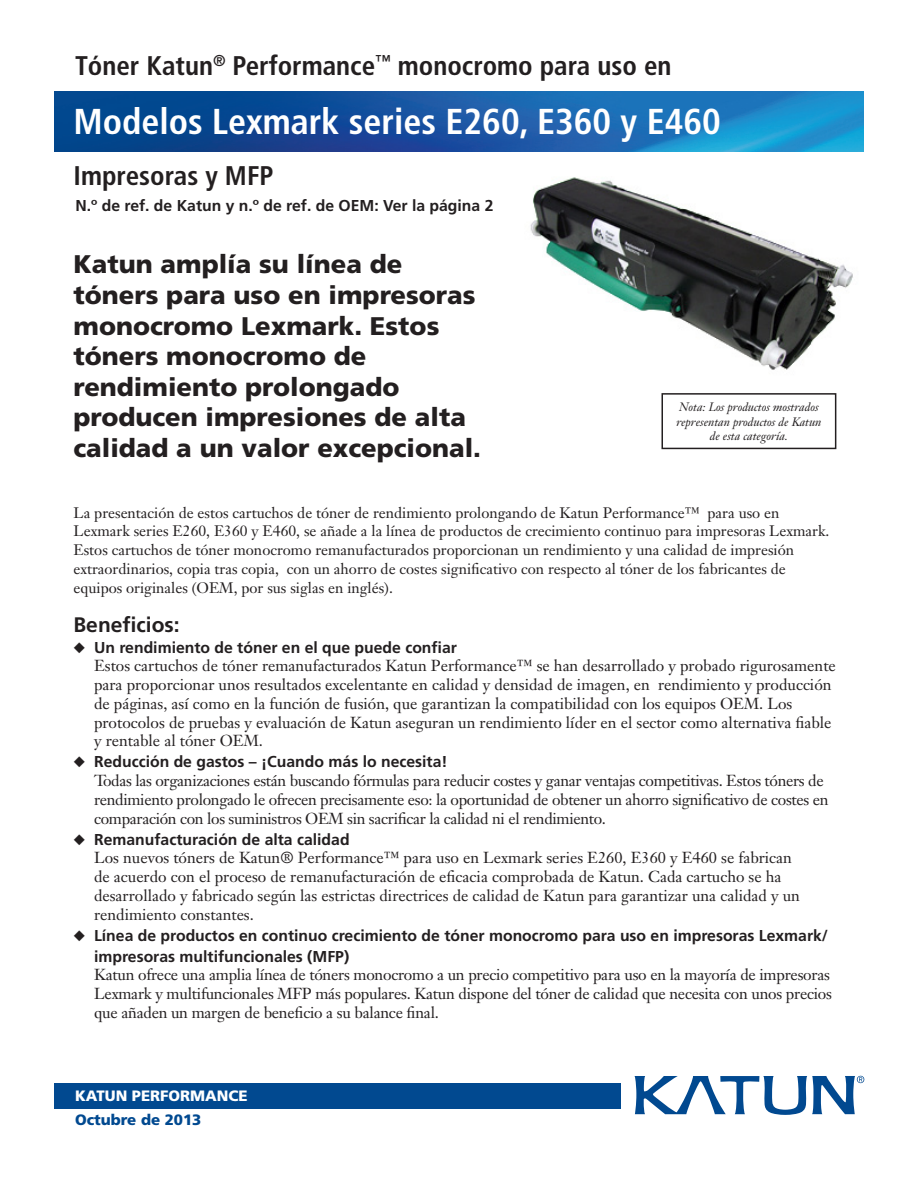
<style>
.page{position:relative;width:918px;height:1188px;background:#fff}
.page>*{position:absolute;margin:0;border:0;box-sizing:border-box;transform-origin:0 0}
.t1{font:700 condensed 36px "Frutiger";color:#fff}
.t2{font:700 condensed 27px "Frutiger";color:#231f20}
.t3{font:900 25.5px/30.6px "Frutiger";color:#231f20}
.t4{font:700 21px "Frutiger";color:#231f20}
.t5{font:15.75px/18.8px "Janson Text";color:#231f20}
.t6{font:15.75px/18.8px "Janson Text";letter-spacing:-.02em;color:#231f20}
.t7{font:700 15.75px/21px "Frutiger";color:#231f20}
.t8{font:15px/18.8px "Janson Text";color:#231f20}
.t9{font:900 15px "Frutiger";color:#fff}
.t10{font:900 15px "Frutiger";color:#014990}
.t11{font:italic 12px/14.4px "Janson Text";color:#231f20;text-align:center}
.s1{font-family:"Frutiger";font-weight:700}
</style>
<div class="page">
<img style="left:530px;top:177px;width:323px;height:265px">
<div style="left:54px;top:1083px;width:567px;height:25px;background:#014990"></div>
<img style="left:54px;top:91px;width:810px;height:61px">
<svg style="left:635px;top:1076px;width:229px;height:39px"></svg>
<div style="left:662px;top:394px;width:174px;height:54px;background:#fff"></div>
<div style="left:662px;top:393px;width:174px;height:56px;border:2px solid #231f20"></div>
<p class="t2" style="left:75px;top:49px;width:598px">Tóner Katun<sup>®</sup> Performance<sup>™</sup> monocromo para uso en</p>
<p class="t1" style="left:74px;top:100px;width:649px">Modelos Lexmark series E260, E360 y E460</p>
<p class="t2" style="left:74px;top:160px;width:202px">Impresoras y MFP</p>
<p class="t7" style="left:75px;top:194px;width:420px">N.º de ref. de Katun y n.º de ref. de OEM: Ver la página 2</p>
<p class="t3" style="left:74px;top:249px;width:409px">Katun amplía su línea de tóners para uso en impresoras monocromo Lexmark. Estos tóners monocromo de rendimiento prolongado producen impresiones de alta calidad a un valor excepcional.</p>
<p class="t11" style="left:676px;top:400px;width:147px">Nota: Los productos mostrados representan productos de Katun de esta categoría.</p>
<p class="t8" style="left:74px;top:503px;width:757px">La presentación de estos cartuchos de tóner de rendimiento prolongando de Katun Performance™ para uso en Lexmark series E260, E360 y E460, se añade a la línea de productos de crecimiento continuo para impresoras Lexmark.<br>Estos cartuchos de tóner monocromo remanufacturados proporcionan un rendimiento y una calidad de impresión extraordinarios, copia tras copia, con un ahorro de costes significativo con respecto al tóner de los fabricantes de equipos originales (OEM, por sus siglas en inglés).</p>
<p class="t4" style="left:74px;top:612px;width:108px">Beneficios:</p>
<p class="t5" style="left:94px;top:638px;width:743px;text-indent:-21px">◆ <span class="s1">Un rendimiento de tóner en el que puede confiar<br></span>Estos cartuchos de tóner remanufacturados Katun Performance™ se han desarrollado y probado rigurosamente para proporcionar unos resultados excelentante en calidad y densidad de imagen, en rendimiento y producción de páginas, así como en la función de fusión, que garantizan la compatibilidad con los equipos OEM. Los protocolos de pruebas y evaluación de Katun aseguran un rendimiento líder en el sector como alternativa fiable y rentable al tóner OEM.</p>
<p class="t6" style="left:94px;top:752px;width:736px;text-indent:-21px">◆ <span class="s1">Reducción de gastos – ¡Cuando más lo necesita!<br></span>Todas las organizaciones están buscando fórmulas para reducir costes y ganar ventajas competitivas. Estos tóners de rendimiento prolongado le ofrecen precisamente eso: la oportunidad de obtener un ahorro significativo de costes en comparación con los suministros OEM sin sacrificar la calidad ni el rendimiento.</p>
<p class="t5" style="left:94px;top:830px;width:707px;text-indent:-21px">◆ <span class="s1">Remanufacturación de alta calidad<br></span>Los nuevos tóners de Katun® Performance™ para uso en Lexmark series E260, E360 y E460 se fabrican de acuerdo con el proceso de remanufacturación de eficacia comprobada de Katun. Cada cartucho se ha desarrollado y fabricado según las estrictas directrices de calidad de Katun para garantizar una calidad y un rendimiento constantes.</p>
<p class="t7" style="left:94px;top:925px;width:735px;text-indent:-21px">◆ Línea de productos en continuo crecimiento de tóner monocromo para uso en impresoras Lexmark/ impresoras multifuncionales (MFP)</p>
<p class="t5" style="left:94px;top:965px;width:739px">Katun ofrece una amplia línea de tóners monocromo a un precio competitivo para uso en la mayoría de impresoras<br>Lexmark y multifuncionales MFP más populares. Katun dispone del tóner de calidad que necesita con unos precios que añaden un margen de beneficio a su balance final.</p>
<p class="t9" style="left:75px;top:1087px;width:174px">KATUN PERFORMANCE</p>
<p class="t10" style="left:75px;top:1111px;width:128px">Octubre de 2013</p>
</div>
